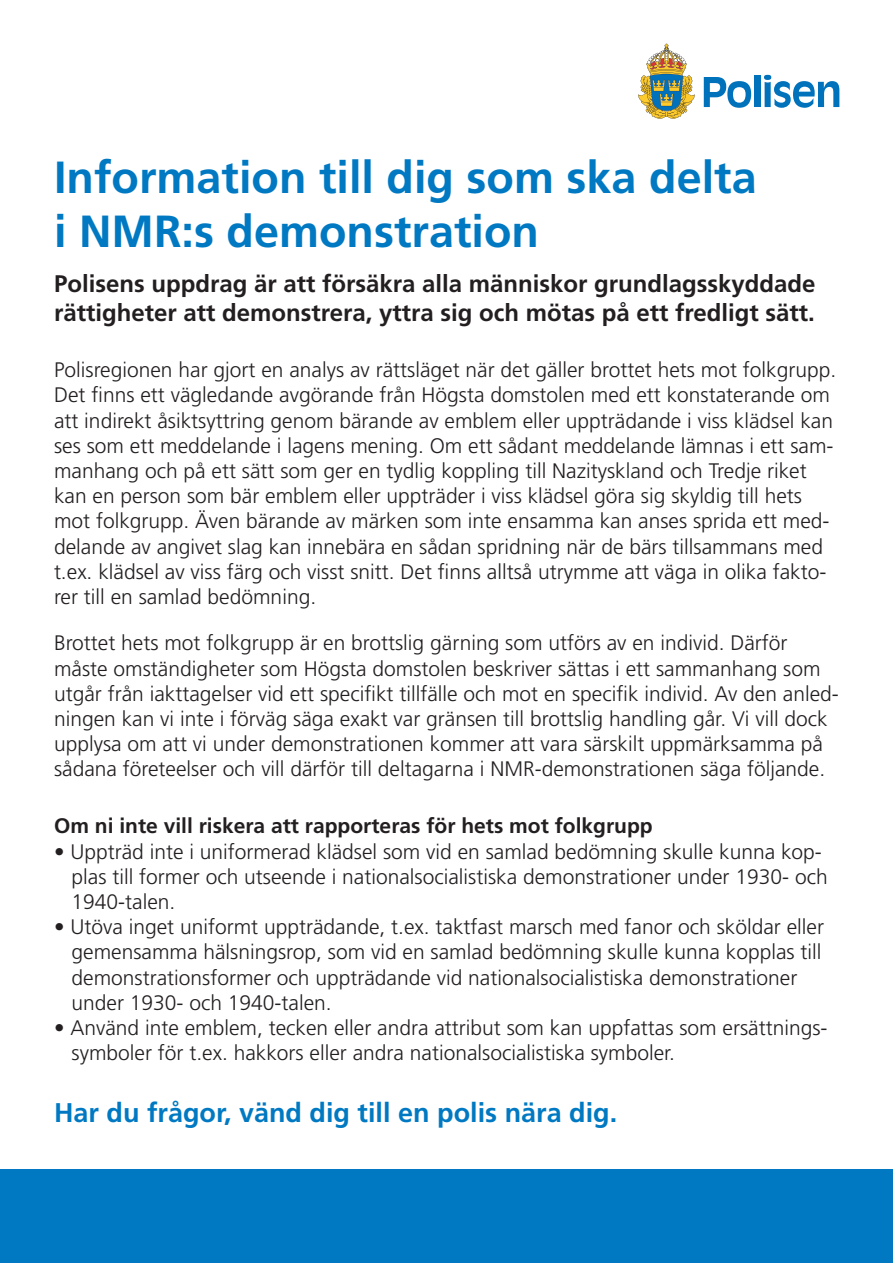
<style>
.page{position:relative;width:893px;height:1263px;background:#fff}
.page>*{position:absolute;margin:0;border:0;box-sizing:border-box;transform-origin:0 0}
.t1{font:700 45px/54px "Frutiger LT Std";color:#0079c2}
.t2{font:700 27px "Frutiger LT Std";color:#0079c2}
.t3{font:700 24px/28.8px "Frutiger LT Std";color:#231f20}
.t4{font:300 21px/25.2px "Frutiger LT Std";color:#231f20}
.t5{font:700 21px "Frutiger LT Std";color:#231f20}
</style>
<div class="page">
<svg style="left:704px;top:77px;width:47px;height:31px"></svg>
<div style="left:754px;top:76px;width:6px;height:31px;background:#0072bc"></div>
<svg style="left:764px;top:75px;width:75px;height:33px"></svg>
<svg style="left:638px;top:44px;width:57px;height:75px"></svg>
<div style="left:0;top:1169px;width:893px;height:94px;background:#0079c2"></div>
<p class="t1" style="left:54px;top:151px;width:704px">Information till dig som ska delta i NMR:s demonstration</p>
<p class="t3" style="left:54px;top:269px;width:763px">Polisens uppdrag är att försäkra alla människor grundlagsskyddade rättigheter att demonstrera, yttra sig och mötas på ett fredligt sätt.</p>
<p class="t4" style="left:54px;top:358px;width:784px">Polisregionen har gjort en analys av rättsläget när det gäller brottet hets mot folkgrupp.<br>Det finns ett vägledande avgörande från Högsta domstolen med ett konstaterande om att indirekt åsiktsyttring genom bärande av emblem eller uppträdande i viss klädsel kan ses som ett meddelande i lagens mening. Om ett sådant meddelande lämnas i ett sam&shy;manhang och på ett sätt som ger en tydlig koppling till Nazityskland och Tredje riket kan en person som bär emblem eller uppträder i viss klädsel göra sig skyldig till hets mot folkgrupp. Även bärande av märken som inte ensamma kan anses sprida ett med&shy;delande av angivet slag kan innebära en sådan spridning när de bärs tillsammans med t.ex. klädsel av viss färg och visst snitt. Det finns alltså utrymme att väga in olika fakto&shy;rer till en samlad bedömning.</p>
<p class="t4" style="left:54px;top:631px;width:786px">Brottet hets mot folkgrupp är en brottslig gärning som utförs av en individ. Därför måste omständigheter som Högsta domstolen beskriver sättas i ett sammanhang som utgår från iakttagelser vid ett specifikt tillfälle och mot en specifik individ. Av den anled&shy;ningen kan vi inte i förväg säga exakt var gränsen till brottslig handling går. Vi vill dock upplysa om att vi under demonstrationen kommer att vara särskilt uppmärksamma på sådana företeelser och vill därför till deltagarna i NMR-demonstrationen säga följande.</p>
<p class="t5" style="left:54px;top:814px;width:600px">Om ni inte vill riskera att rapporteras för hets mot folkgrupp</p>
<p class="t4" style="left:72px;top:839px;width:758px;text-indent:-18px">• Uppträd inte i uniformerad klädsel som vid en samlad bedömning skulle kunna kop&shy;plas till former och utseende i nationalsocialistiska demonstrationer under 1930- och<br>1940-talen.</p>
<p class="t4" style="left:72px;top:914px;width:754px;text-indent:-18px">• Utöva inget uniformt uppträdande, t.ex. taktfast marsch med fanor och sköldar eller gemensamma hälsningsrop, som vid en samlad bedömning skulle kunna kopplas till demonstrationsformer och uppträdande vid nationalsocialistiska demonstrationer</p>
<p class="t4" style="left:72px;top:990px;width:262px">under 1930- och 1940-talen.</p>
<p class="t4" style="left:72px;top:1015px;width:758px;text-indent:-18px">• Använd inte emblem, tecken eller andra attribut som kan uppfattas som ersättnings&shy;symboler för t.ex. hakkors eller andra nationalsocialistiska symboler.</p>
<p class="t2" style="left:54px;top:1096px;width:565px">Har du frågor, vänd dig till en polis nära dig.</p>
</div>
